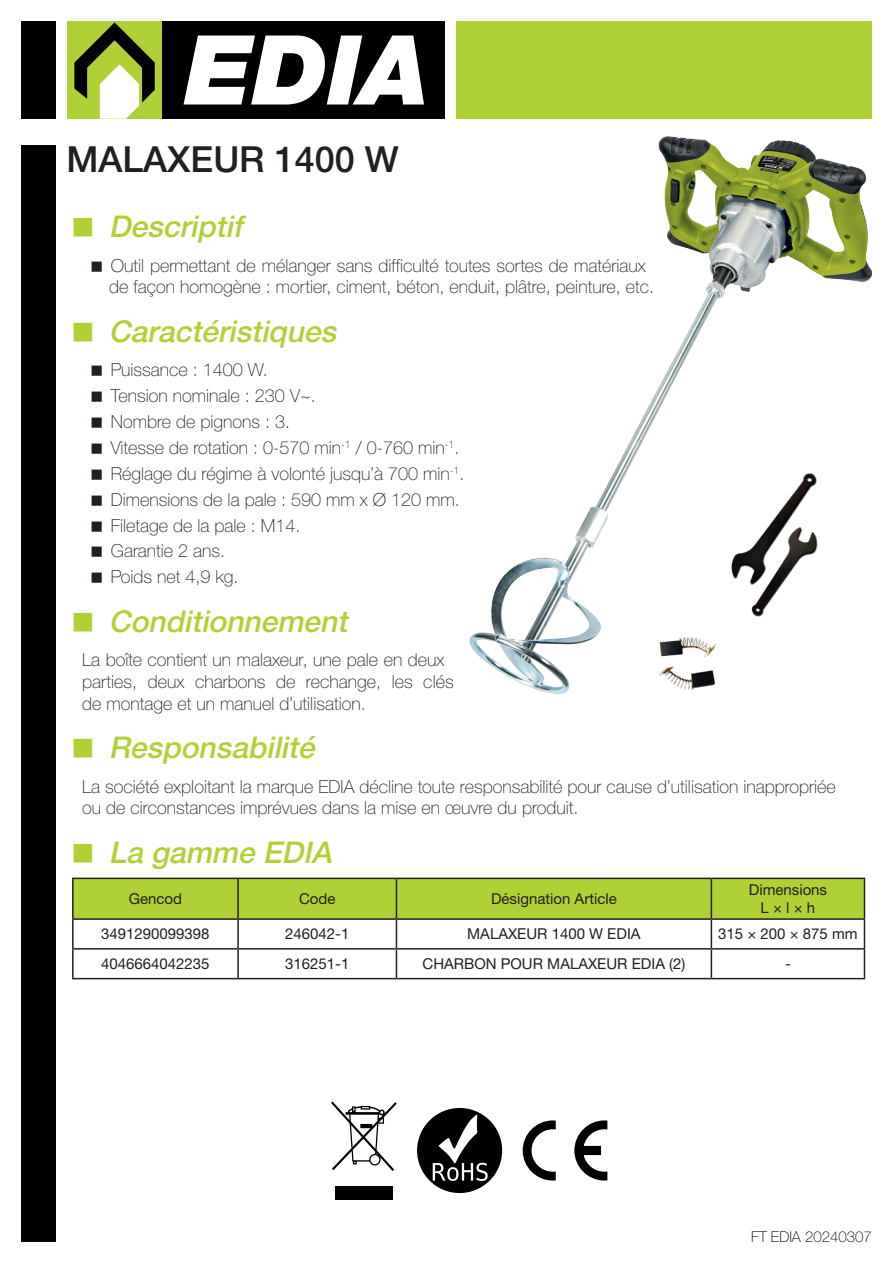
<style>
.page{position:relative;width:893px;height:1263px;background:#fff}
.page>*{position:absolute;margin:0;border:0;box-sizing:border-box;transform-origin:0 0}
.t1{font:500 36px "Helvetica Neue";color:#231f20}
.t2{font:italic 500 30px "Helvetica Neue";color:#b0d136}
.t3{font:100 18px/25.8px "Helvetica Neue";color:#231f20}
.t4{font:15px/18px "Helvetica Neue";color:#231f20;text-align:center}
.t5{font:100 15px "Helvetica Neue";color:#010101}
</style>
<div class="page">
<div style="left:21px;top:21px;width:34px;height:98px;background:#010101"></div>
<div style="left:456px;top:21px;width:416px;height:98px;background:#b0d136"></div>
<hr style="left:72px;top:878px;width:166px;height:1px;background:#231f20">
<hr style="left:72px;top:879px;width:2px;height:39px;background:#231f20">
<hr style="left:72px;top:918px;width:166px;height:2px;background:#231f20">
<hr style="left:72px;top:920px;width:2px;height:28px;background:#231f20">
<hr style="left:72px;top:948px;width:166px;height:1px;background:#231f20">
<hr style="left:72px;top:949px;width:2px;height:29px;background:#231f20">
<svg style="left:73px;top:878px;width:792px;height:100px"></svg>
<hr style="left:72px;top:978px;width:166px;height:1px;background:#231f20">
<hr style="left:238px;top:978px;width:158px;height:1px;background:#231f20">
<hr style="left:396px;top:978px;width:315px;height:1px;background:#231f20">
<hr style="left:711px;top:978px;width:154px;height:1px;background:#231f20">
<div style="left:21px;top:146px;width:34px;height:1096px;background:#010101"></div>
<div style="left:67px;top:21px;width:95px;height:98px;background:#b0d136"></div>
<div style="left:162px;top:21px;width:283px;height:98px;background:#010101"></div>
<svg style="left:184px;top:36px;width:240px;height:69px"></svg>
<svg style="left:74px;top:22px;width:81px;height:97px"></svg>
<img style="left:469px;top:136px;width:403px;height:558px">
<img style="left:659px;top:638px;width:57px;height:52px">
<img style="left:731px;top:474px;width:86px;height:142px">
<svg style="left:331px;top:1101px;width:66px;height:70px"></svg>
<div style="left:335px;top:1186px;width:58px;height:13px;background:#010101"></div>
<svg style="left:523px;top:1120px;width:33px;height:60px"></svg>
<svg style="left:574px;top:1120px;width:33px;height:60px"></svg>
<div style="left:417px;top:1108px;width:85px;height:85px;background:#010101;border-radius:50%"></div>
<svg style="left:433px;top:1115px;width:55px;height:66px"></svg>
<h1 class="t1" style="left:67px;top:130px;width:334px">MALAXEUR 1400 W</h1>
<h2 class="t2" style="left:109px;top:203px;width:144px">Descriptif</h2>
<p class="t3" style="left:109px;top:254px;width:546px;line-height:21.6px">Outil permettant de mélanger sans difficulté toutes sortes de matériaux de façon homogène : mortier, ciment, béton, enduit, plâtre, peinture, etc.</p>
<h2 class="t2" style="left:109px;top:307px;width:238px">Caractéristiques</h2>
<p class="t3" style="left:111px;top:357px;width:355px">Puissance : 1400 W.<br>Tension nominale : 230 V~.<br>Nombre de pignons : 3.<br>Vitesse de rotation : 0-570 min<sup>-1</sup> / 0-760 min<sup>-1</sup>.<br>Réglage du régime à volonté jusqu’à 700 min<sup>-1</sup>.<br>Dimensions de la pale : 590 mm x Ø 120 mm.<br>Filetage de la pale : M14.<br>Garantie 2 ans.<br>Poids net 4,9 kg.</p>
<h2 class="t2" style="left:109px;top:597px;width:249px">Conditionnement</h2>
<p class="t3" style="left:82px;top:649px;width:373px;line-height:21.6px">La boîte contient un malaxeur, une pale en deux parties, deux charbons de rechange, les clés de montage et un manuel d’utilisation.</p>
<h2 class="t2" style="left:109px;top:723px;width:216px">Responsabilité</h2>
<p class="t3" style="left:82px;top:775px;width:755px;line-height:21.6px">La société exploitant la marque EDIA décline toute responsabilité pour cause d’utilisation inappropriée ou de circonstances imprévues dans la mise en œuvre du produit.</p>
<h2 class="t2" style="left:109px;top:828px;width:233px">La gamme EDIA</h2>
<p class="t4" style="left:129px;top:891px;width:55px">Gencod</p>
<p class="t4" style="left:299px;top:891px;width:38px">Code</p>
<p class="t4" style="left:491px;top:891px;width:127px">Désignation Article</p>
<p class="t4" style="left:749px;top:882px;width:80px">Dimensions<br>L × l × h</p>
<p class="t4" style="left:101px;top:926px;width:110px">3491290099398</p>
<p class="t4" style="left:285px;top:926px;width:66px">246042-1</p>
<p class="t4" style="left:467px;top:926px;width:175px">MALAXEUR 1400 W EDIA</p>
<p class="t4" style="left:718px;top:926px;width:141px">315 × 200 × 875 mm</p>
<p class="t4" style="left:101px;top:955px;width:110px">4046664042235</p>
<p class="t4" style="left:285px;top:955px;width:66px">316251-1</p>
<p class="t4" style="left:422px;top:955px;width:264px">CHARBON POUR MALAXEUR EDIA (2)</p>
<p class="t4" style="left:785px;top:955px;width:7px">-</p>
<p class="t5" style="left:751px;top:1225px;width:122px">FT EDIA 20240307</p>
</div>
